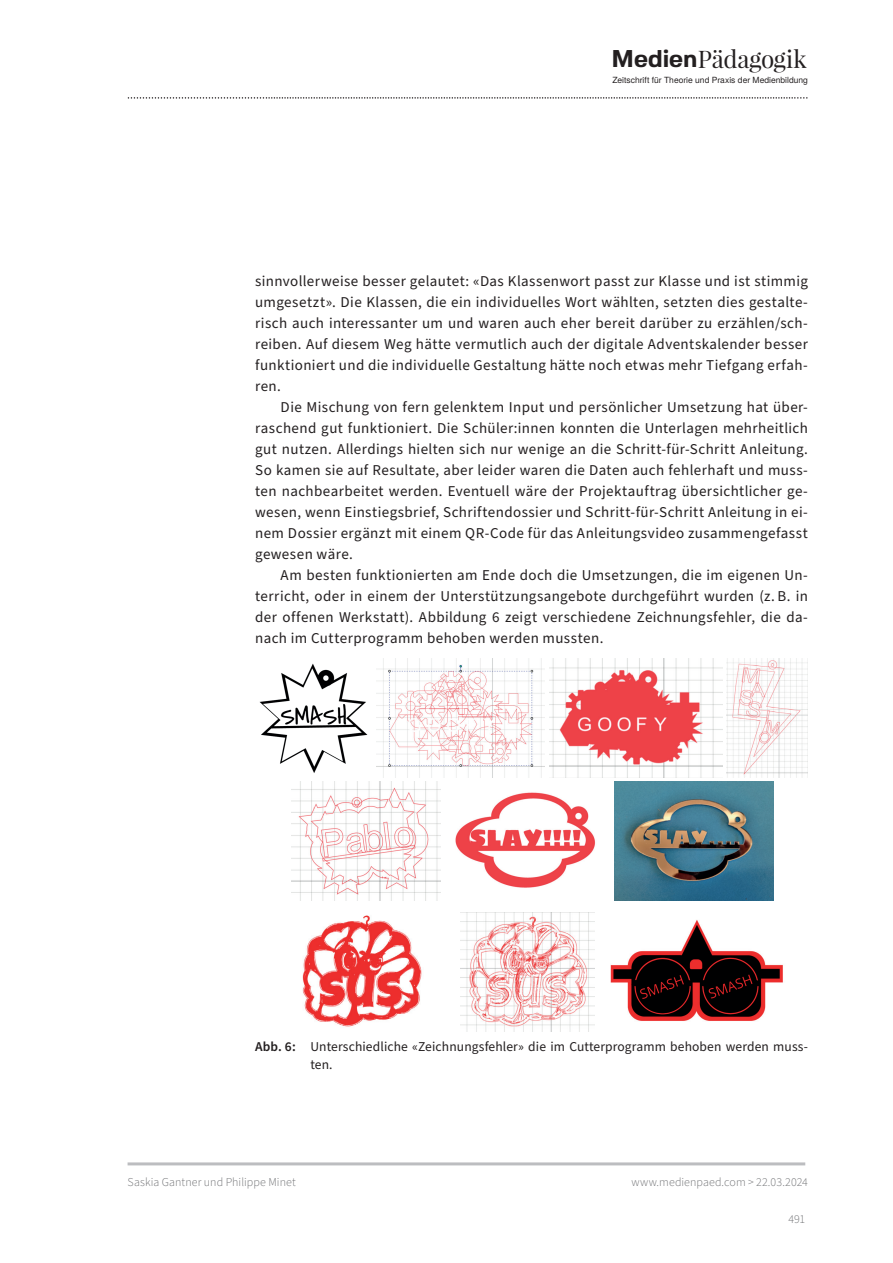
<style>
.page{position:relative;width:893px;height:1263px;background:#fff}
.page>*{position:absolute;margin:0;border:0;box-sizing:border-box;transform-origin:0 0}
.t1{font:24.3px "Playfair Display";letter-spacing:-.015em;color:#231f20}
.mp-text{font:15px/21px "Source Sans Pro";letter-spacing:.025em;color:#231f20;text-align:justify}
.mp-text_ohne_Einzug{font:15px/21px "Source Sans Pro";letter-spacing:.03em;color:#231f20;text-align:justify}
.mp-Abbildungen_Legenden{font:13.5px/18px "Source Sans Pro";letter-spacing:.01em;color:#231f20}
.t2{font:300 12px "Source Sans Pro";letter-spacing:.005em;color:#6c6d70}
.t3{font:8.55px "Te X Gyre Heros";color:#231f20}
.s1{font-family:"Fivo Sans";font-weight:700}
.s2{font-weight:600}
</style>
<div class="page">
<hr style="left:128px;top:1162px;width:677px;height:3px;background:#bcbdc0">
<svg style="left:128px;top:97px;width:679px;height:2px"></svg>
<img style="left:259px;top:658px;width:285px;height:119px">
<img style="left:549px;top:658px;width:173px;height:119px">
<img style="left:726px;top:658px;width:82px;height:119px">
<img style="left:291px;top:781px;width:149px;height:119px">
<img style="left:455px;top:792px;width:140px;height:96px">
<img style="left:615px;top:781px;width:158px;height:119px">
<img style="left:302px;top:915px;width:120px;height:112px">
<img style="left:461px;top:913px;width:134px;height:119px">
<img style="left:610px;top:920px;width:173px;height:101px">
<h1 class="t1" style="left:611px;top:43px;width:197px"><span class="s1">Medien</span>Pädagogik</h1>
<p class="t3" style="left:612px;top:73px;width:197px">Zeitschrift für Theorie und Praxis der Medienbildung</p>
<p class="mp-text_ohne_Einzug" style="left:255px;top:271px;width:554px">sinnvollerweise besser gelautet: «Das Klassenwort passt zur Klasse und ist stimmig umgesetzt». Die Klassen, die ein individuelles Wort wählten, setzten dies gestalte&shy;risch auch interessanter um und waren auch eher bereit darüber zu erzählen/sch&shy;reiben. Auf diesem Weg hätte vermutlich auch der digitale Adventskalender besser funktioniert und die individuelle Gestaltung hätte noch etwas mehr Tiefgang erfah&shy;ren.</p>
<p class="mp-text" style="left:255px;top:397px;width:554px;text-indent:26px">Die Mischung von fern gelenktem Input und persönlicher Umsetzung hat über&shy;raschend gut funktioniert. Die Schüler:innen konnten die Unterlagen mehrheitlich gut nutzen. Allerdings hielten sich nur wenige an die Schritt-für-Schritt Anleitung.<br>So kamen sie auf Resultate, aber leider waren die Daten auch fehlerhaft und muss&shy;ten nachbearbeitet werden. Eventuell wäre der Projektauftrag übersichtlicher ge&shy;wesen, wenn Einstiegsbrief, Schriftendossier und Schritt-für-Schritt Anleitung in ei&shy;nem Dossier ergänzt mit einem QR-Code für das Anleitungsvideo zusammengefasst gewesen wäre.</p>
<p class="mp-text" style="left:255px;top:565px;width:554px;text-indent:26px">Am besten funktionierten am Ende doch die Umsetzungen, die im eigenen Un&shy;terricht, oder in einem der Unterstützungsangebote durchgeführt wurden (z. B. in der offenen Werkstatt). Abbildung 6 zeigt verschiedene Zeichnungsfehler, die da&shy;nach im Cutterprogramm behoben werden mussten.</p>
<p class="mp-Abbildungen_Legenden" style="left:310px;top:1038px;width:499px;text-indent:-55px"><span class="s2">Abb. 6:</span> Unterschiedliche «Zeichnungsfehler» die im Cutterprogramm behoben werden muss&shy;ten.</p>
<p class="t2" style="left:128px;top:1174px;width:170px">Saskia Gantner und Philippe Minet</p>
<p class="t2" style="left:631px;top:1174px;width:178px">www.medienpaed.com &gt; 22.03.2024</p>
<p class="t2" style="left:788px;top:1211px;width:18px">491</p>
</div>
